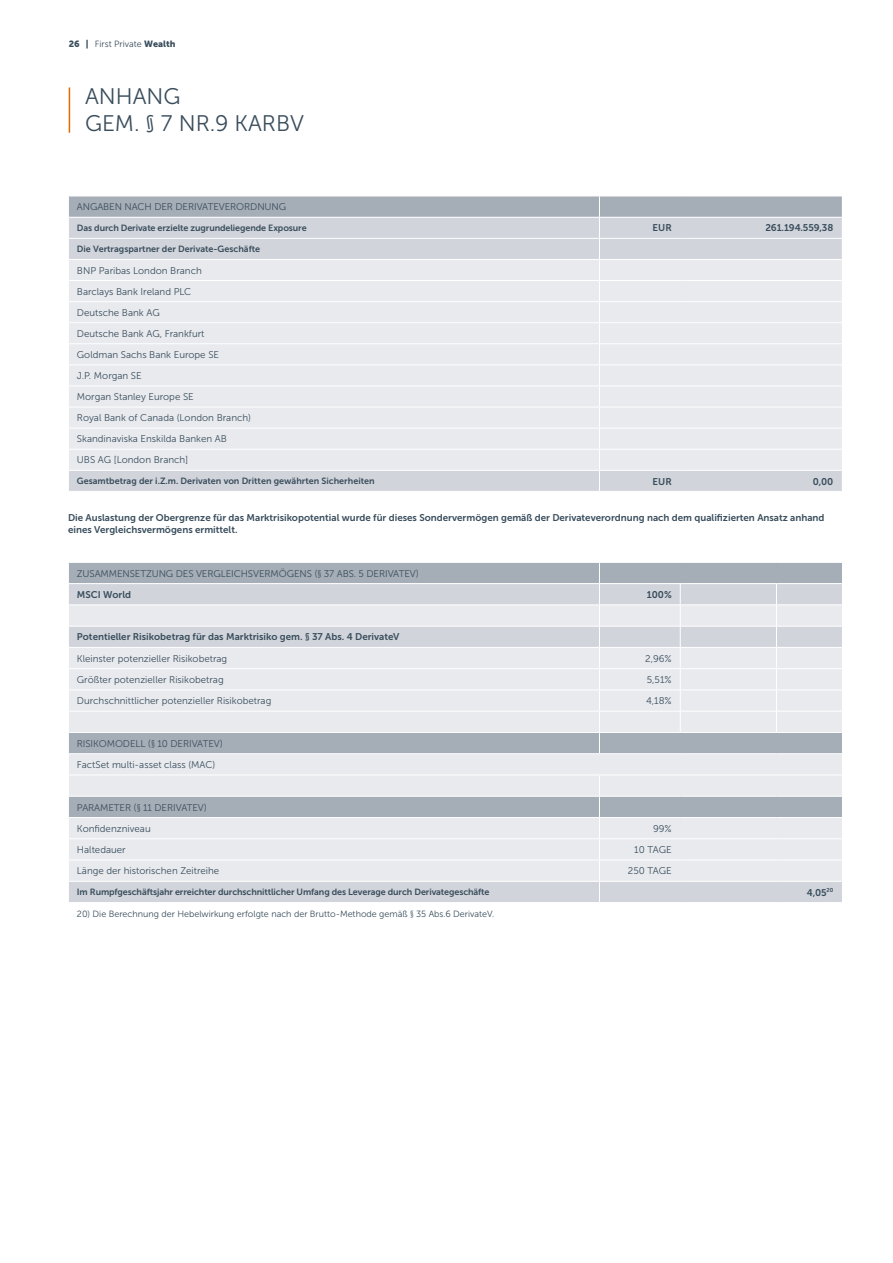
<style>
.page{position:relative;width:893px;height:1263px;background:#fff}
.page>*{position:absolute;margin:0;border:0;box-sizing:border-box;transform-origin:0 0}
.t1{font:22.5px/27px "Museo Sans 300";color:#394d5c}
.t2{font:9.75px/21.1px "Museo Sans 300";color:#394d5c}
.t3{font:9.75px/11.7px "Museo Sans 700";color:#394d5c}
.t4{font:9px "Museo Sans 700";letter-spacing:-.01em;color:#394d5c}
.t5{font:9px "Museo Sans 300";color:#394d5c}
.s1{font-family:"Museo Sans 900"}
</style>
<div class="page">
<svg style="left:68px;top:196px;width:774px;height:295px"></svg>
<svg style="left:69px;top:562px;width:773px;height:340px"></svg>
<hr style="left:69px;top:87px;width:1px;height:46px;background:#dc6b02">
<p class="t5" style="left:69px;top:39px;width:108px"><span class="s1">26 |</span> First Private <span class="s1">Wealth</span></p>
<h1 class="t1" style="left:85px;top:83px;width:220px">ANHANG<br>GEM. § 7 NR.9 KARBV</h1>
<p class="t2" style="left:77px;top:196px;width:211px">ANGABEN NACH DER DERIVATEVERORDNUNG</p>
<p class="t4" style="left:77px;top:223px;width:231px">Das durch Derivate erzielte zugrundeliegende Exposure</p>
<p class="t3" style="left:653px;top:222px;width:21px">EUR</p>
<p class="t3" style="left:765px;top:222px;width:69px">261.194.559,38</p>
<p class="t4" style="left:77px;top:244px;width:185px">Die Vertragspartner der Derivate-Geschäfte</p>
<p class="t2" style="left:77px;top:260px;width:176px">BNP Paribas London Branch<br>Barclays Bank Ireland PLC<br>Deutsche Bank AG<br>Deutsche Bank AG, Frankfurt<br>Goldman Sachs Bank Europe SE<br>J.P. Morgan SE<br>Morgan Stanley Europe SE<br>Royal Bank of Canada (London Branch)<br>Skandinaviska Enskilda Banken AB<br>UBS AG [London Branch]</p>
<p class="t4" style="left:77px;top:476px;width:299px">Gesamtbetrag der i.Z.m. Derivaten von Dritten gewährten Sicherheiten</p>
<p class="t3" style="left:653px;top:475px;width:21px">EUR</p>
<p class="t3" style="left:813px;top:475px;width:22px">0,00</p>
<p class="t3" style="left:68px;top:512px;width:758px">Die Auslastung der Obergrenze für das Marktrisikopotential wurde für dieses Sondervermögen gemäß der Derivateverordnung nach dem qualifizierten Ansatz anhand eines Vergleichsvermögens ermittelt.</p>
<p class="t2" style="left:77px;top:563px;width:344px">ZUSAMMENSETZUNG DES VERGLEICHSVERMÖGENS (§ 37 ABS. 5 DERIVATEV)</p>
<p class="t3" style="left:77px;top:589px;width:56px">MSCI World</p>
<p class="t3" style="left:647px;top:589px;width:26px">100%</p>
<p class="t3" style="left:77px;top:631px;width:324px">Potentieller Risikobetrag für das Marktrisiko gem. § 37 Abs. 4 DerivateV</p>
<p class="t2" style="left:77px;top:648px;width:152px">Kleinster potenzieller Risikobetrag</p>
<p class="t2" style="left:645px;top:648px;width:28px">2,96%</p>
<p class="t2" style="left:77px;top:669px;width:148px">Größter potenzieller Risikobetrag</p>
<p class="t2" style="left:647px;top:669px;width:26px">5,51%</p>
<p class="t2" style="left:77px;top:690px;width:196px">Durchschnittlicher potenzieller Risikobetrag</p>
<p class="t2" style="left:646px;top:690px;width:27px">4,18%</p>
<p class="t2" style="left:77px;top:733px;width:148px">RISIKOMODELL (§ 10 DERIVATEV)<br>FactSet multi-asset class (MAC)</p>
<p class="t2" style="left:77px;top:797px;width:132px">PARAMETER (§ 11 DERIVATEV)<br>Konfidenzniveau</p>
<p class="t2" style="left:653px;top:818px;width:20px">99%</p>
<p class="t2" style="left:77px;top:839px;width:50px">Haltedauer</p>
<p class="t2" style="left:634px;top:839px;width:39px">10 TAGE</p>
<p class="t2" style="left:77px;top:860px;width:144px">Länge der historischen Zeitreihe</p>
<p class="t2" style="left:628px;top:860px;width:45px">250 TAGE</p>
<p class="t4" style="left:77px;top:887px;width:414px">Im Rumpfgeschäftsjahr erreichter durchschnittlicher Umfang des Leverage durch Derivategeschäfte</p>
<p class="t3" style="left:807px;top:886px;width:28px">4,05<sup>20</sup></p>
<p class="t5" style="left:77px;top:909px;width:419px">20) Die Berechnung der Hebelwirkung erfolgte nach der Brutto-Methode gemäß § 35 Abs.6 DerivateV.</p>
</div>
